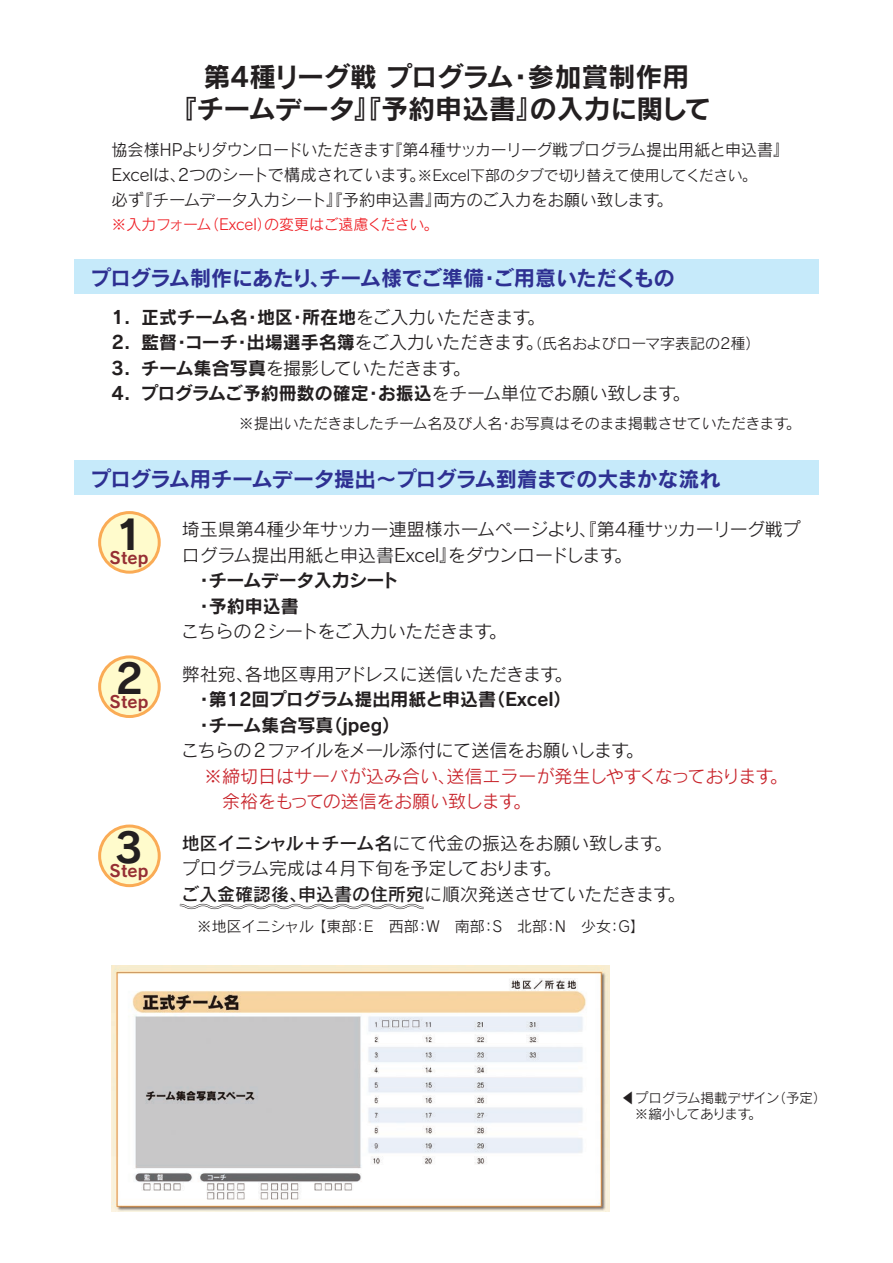
<style>
.page{position:relative;width:893px;height:1263px;background:#fff}
.page>*{position:absolute;margin:0;border:0;box-sizing:border-box;transform-origin:0 0}
.t1{font:40.35px "Rodin Pro B";color:#231f20}
.t2{font:27px/32.4px "Rodin Pro B";letter-spacing:-.005em;color:#231f20;text-align:center}
.t3{font:21px "Rodin Pro B";letter-spacing:-.04em;color:#2e3092}
.t4{font:18px/25.5px "Rodin Pro M";letter-spacing:-.01em;color:#231f20}
.t5{font:18px/25.5px "Rodin Pro B";color:#231f20}
.t6{font:18px/25.5px "Rodin Pro M";color:#c8242b}
.t7{font:18px "Rodin Pro M";letter-spacing:-.045em;color:#231f20}
.t8{font:16.5px "Rodin Pro M";letter-spacing:-.01em;color:#231f20}
.t9{font:16.5px "Rodin Pro B";color:#962e33}
.t10{font:15px "Rodin Pro M";color:#231f20}
.t11{font:15px "Rodin Pro M";letter-spacing:-.02em;color:#231f20}
.t12{font:15px "Rodin Pro M";letter-spacing:-.01em;color:#ee1d23}
.t13{font:13.5px/16.2px "Rodin Pro M";letter-spacing:-.015em;color:#231f20}
.s1{font-size:16.5px}
.s2{font-family:"Rodin Pro M"}
.s3{font-family:"Rodin Pro B";font-size:18px}
.s4{font-size:18px}
.s5{font-family:"Rodin Pro B"}
.s6{font-family:"Rodin Pro DB"}
</style>
<div class="page">
<div style="left:100px;top:513px;width:59px;height:59px;background:#fffbcc;border-radius:50%"></div>
<div style="left:98px;top:511px;width:63px;height:63px;border:3px solid #faab55;border-radius:50%"></div>
<div style="left:74px;top:460px;width:745px;height:34px;background:#c6eafa"></div>
<div style="left:74px;top:260px;width:745px;height:34px;background:#c6eafa"></div>
<div style="left:100px;top:657px;width:59px;height:59px;background:#fffbcc;border-radius:50%"></div>
<div style="left:98px;top:655px;width:63px;height:63px;border:3px solid #faab55;border-radius:50%"></div>
<div style="left:100px;top:826px;width:59px;height:60px;background:#fffbcc;border-radius:50%"></div>
<div style="left:98px;top:824px;width:63px;height:63px;border:3px solid #faab55;border-radius:50%"></div>
<img style="left:112px;top:965px;width:498px;height:246px">
<svg style="left:179px;top:903px;width:245px;height:7px"></svg>
<h2 class="t2" style="left:170px;top:59px;width:543px">第4種リーグ戦 プログラム・参加賞制作用<br>『チームデータ』『予約申込書』の入力に関して</h2>
<p class="t8" style="left:112px;top:139px;width:679px">協会様HPよりダウンロードいただきます『第4種サッカーリーグ戦プログラム提出用紙と申込書』</p>
<p class="t11" style="left:112px;top:166px;width:647px"><span class="s1">Excelは、2つのシートで構成されています。</span>※Excel下部のタブで切り替えて使用してください。</p>
<p class="t8" style="left:112px;top:189px;width:563px">必ず『チームデータ入力シート』『予約申込書』両方のご入力をお願い致します。</p>
<p class="t12" style="left:112px;top:215px;width:328px">※入力フォーム（Excel）の変更はご遠慮ください。</p>
<p class="t3" style="left:90px;top:264px;width:586px">プログラム制作にあたり、チーム様でご準備・ご用意いただくもの</p>
<p class="t5" style="left:112px;top:304px;width:435px">1. 正式チーム名・地区・所在地<span class="s2">をご入力いただきます。</span></p>
<p class="t10" style="left:112px;top:334px;width:650px"><span class="s3">2. 監督・コーチ・出場選手名簿</span><span class="s4">をご入力いただきます。</span>（氏名およびローマ字表記の2種）</p>
<p class="t7" style="left:112px;top:356px;width:361px"><span class="s5">3. チーム集合写真</span>を撮影していただきます。</p>
<p class="t5" style="left:112px;top:380px;width:580px">4. プログラムご予約冊数の確定・お振込<span class="s2">をチーム単位でお願い致します。</span></p>
<p class="t10" style="left:239px;top:414px;width:563px">※提出いただきましたチーム名及び人名・お写真はそのまま掲載させていただきます。</p>
<p class="t3" style="left:90px;top:464px;width:632px">プログラム用チームデータ提出～プログラム到着までの大まかな流れ</p>
<h1 class="t1" style="left:115px;top:507px;width:29px">1</h1>
<p class="t9" style="left:110px;top:546px;width:40px">Step</p>
<h1 class="t1" style="left:115px;top:652px;width:29px">2</h1>
<p class="t9" style="left:110px;top:691px;width:40px">Step</p>
<h1 class="t1" style="left:115px;top:821px;width:29px">3</h1>
<p class="t9" style="left:110px;top:860px;width:40px">Step</p>
<p class="t4" style="left:182px;top:516px;width:620px">埼玉県第4種少年サッカー連盟様ホームページより、『第4種サッカーリーグ戦プログラム提出用紙と申込書Excel』をダウンロードします。</p>
<p class="t5" style="left:182px;top:567px;width:219px;text-indent:14px">・チームデータ入力シート　・予約申込書</p>
<p class="t4" style="left:181px;top:618px;width:327px">こちらの2シートをご入力いただきます。</p>
<p class="t4" style="left:182px;top:660px;width:392px">弊社宛、各地区専用アドレスに送信いただきます。</p>
<p class="t5" style="left:182px;top:686px;width:391px;text-indent:14px">・第12回プログラム提出用紙と申込書（Excel）　・チーム集合写真（jpeg）</p>
<p class="t4" style="left:181px;top:737px;width:464px">こちらの2ファイルをメール添付にて送信をお願いします。</p>
<p class="t6" style="left:204px;top:762px;width:585px">※締切日はサーバが込み合い、送信エラーが発生しやすくなっております。　余裕をもっての送信をお願い致します。</p>
<p class="t4" style="left:181px;top:829px;width:506px"><span class="s6">地区イニシャル＋チーム名</span>にて代金の振込をお願い致します。プログラム完成は4月下旬を予定しております。<br><span class="s6">ご入金確認後、申込書の住所宛</span>に順次発送させていただきます。</p>
<p class="t10" style="left:182px;top:917px;width:465px">　※地区イニシャル 【東部：E　西部：W　南部：S　北部：N　少女：G】</p>
<p class="t13" style="left:621px;top:1089px;width:207px">◀プログラム掲載デザイン（予定）　※縮小してあります。</p>
</div>
